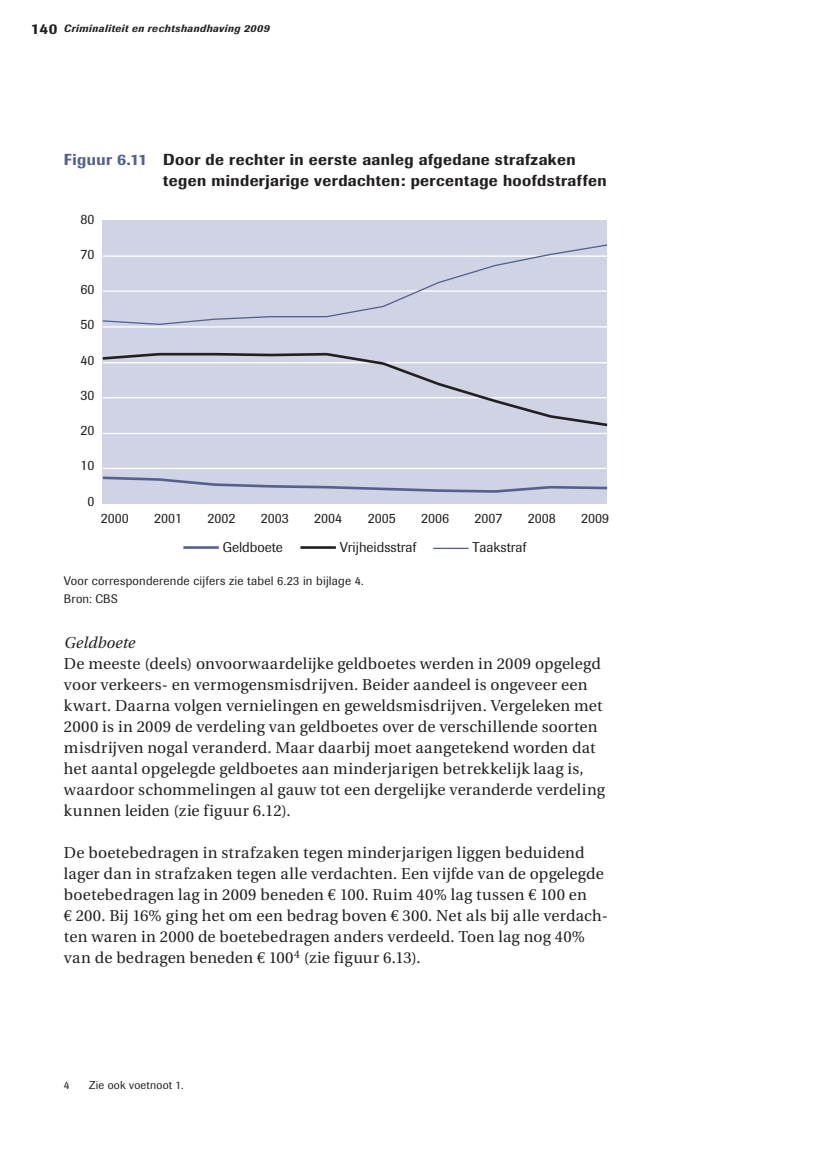
<style>
.page{position:relative;width:823px;height:1170px;background:#fff}
.page>*{position:absolute;margin:0;border:0;box-sizing:border-box;transform-origin:0 0}
.t1{font:15.75px/21px "Utopia";letter-spacing:.01em;color:#231f20}
.t2{font:500 15.75px/21px "Imago";letter-spacing:.03em;color:#231f20}
.t3{font:italic 15.75px "Utopia";letter-spacing:.01em;color:#231f20}
.t4{font:14px "Supersonic TBSK";color:#231f20}
.t5{font:12.25px/17.5px "Supersonic BSK";letter-spacing:.015em;color:#231f20}
.t6{font:11.38px "Supersonic BSK";letter-spacing:.02em;color:#231f20}
.t7{font:italic 500 10.5px "Imago";letter-spacing:.045em;color:#231f20}
.s1{font-style:normal;font-size:14.88px}
.s2{color:#536192}
.s3{font-family:"Euro Serif"}
</style>
<div class="page">
<div style="left:103px;top:220px;width:504px;height:284px;background:#d0d3e4"></div>
<hr style="left:103px;top:468px;width:504px;height:1px;background:#fff">
<hr style="left:103px;top:433px;width:504px;height:1px;background:#fff">
<hr style="left:103px;top:326px;width:504px;height:1px;background:#fff">
<svg style="left:102px;top:475px;width:506px;height:19px"></svg>
<svg style="left:102px;top:351px;width:506px;height:77px"></svg>
<svg style="left:102px;top:243px;width:506px;height:83px"></svg>
<hr style="left:183px;top:546px;width:36px;height:3px;background:#536192">
<hr style="left:300px;top:546px;width:36px;height:3px;background:#231f20">
<hr style="left:433px;top:548px;width:35px;height:1px;background:#536192">
<p class="t7" style="left:31px;top:22px;width:240px"><span class="s1">140</span> Criminaliteit en rechtshandhaving 2009</p>
<p class="t2" style="left:163px;top:148px;width:444px;text-indent:-99px"><span class="s2">Figuur 6.11</span> Door de rechter in eerste aanleg afgedane strafzaken tegen minderjarige verdachten: percentage hoofdstraffen</p>
<p class="t4" style="left:80px;top:211px;width:15px">80</p>
<p class="t4" style="left:80px;top:246px;width:15px">70</p>
<p class="t4" style="left:80px;top:281px;width:15px">60</p>
<p class="t4" style="left:80px;top:316px;width:15px">50</p>
<p class="t4" style="left:80px;top:352px;width:15px">40</p>
<p class="t4" style="left:80px;top:387px;width:15px">30</p>
<p class="t4" style="left:80px;top:422px;width:15px">20</p>
<p class="t4" style="left:80px;top:457px;width:15px">10</p>
<p class="t4" style="left:87px;top:492px;width:8px">0</p>
<p class="t4" style="left:101px;top:510px;width:29px">2000</p>
<p class="t4" style="left:154px;top:510px;width:30px">2001</p>
<p class="t4" style="left:207px;top:510px;width:29px">2002</p>
<p class="t4" style="left:261px;top:510px;width:29px">2003</p>
<p class="t4" style="left:314px;top:510px;width:29px">2004</p>
<p class="t4" style="left:367px;top:510px;width:29px">2005</p>
<p class="t4" style="left:421px;top:510px;width:29px">2006</p>
<p class="t4" style="left:474px;top:510px;width:29px">2007</p>
<p class="t4" style="left:527px;top:510px;width:29px">2008</p>
<p class="t4" style="left:581px;top:510px;width:29px">2009</p>
<p class="t4" style="left:223px;top:539px;width:62px">Geldboete</p>
<p class="t4" style="left:340px;top:539px;width:78px">Vrijheidsstraf</p>
<p class="t4" style="left:472px;top:539px;width:55px">Taakstraf</p>
<p class="t5" style="left:64px;top:572px;width:301px">Voor corresponderende cijfers zie tabel 6.23 in bijlage 4.<br>Bron: CBS</p>
<p class="t3" style="left:64px;top:633px;width:72px">Geldboete</p>
<p class="t1" style="left:64px;top:653px;width:542px">De meeste (deels) onvoorwaardelijke geldboetes werden in 2009 opgelegd voor verkeers- en vermogensmisdrijven. Beider aandeel is ongeveer een kwart. Daarna volgen vernielingen en geweldsmisdrijven. Vergeleken met 2000 is in 2009 de verdeling van geldboetes over de verschillende soorten misdrijven nogal veranderd. Maar daarbij moet aangetekend worden dat het aantal opgelegde geldboetes aan minderjarigen betrekkelijk laag is, waardoor schommelingen al gauw tot een dergelijke veranderde verdeling kunnen leiden (zie figuur 6.12).</p>
<p class="t1" style="left:64px;top:842px;width:545px">De boetebedragen in strafzaken tegen minderjarigen liggen beduidend lager dan in strafzaken tegen alle verdachten. Een vijfde van de opgelegde boetebedragen lag in 2009 beneden <span class="s3">€</span> 100. Ruim 40% lag tussen <span class="s3">€</span> 100 en<br><span class="s3">€</span> 200. Bij 16% ging het om een bedrag boven <span class="s3">€</span> 300. Net als bij alle verdach&shy;ten waren in 2000 de boetebedragen anders verdeeld. Toen lag nog 40% van de bedragen beneden <span class="s3">€</span> 100<sup>4</sup> (zie figuur 6.13).</p>
<p class="t6" style="left:64px;top:1078px;width:7px">4</p>
<p class="t6" style="left:89px;top:1078px;width:96px">Zie ook voetnoot 1.</p>
</div>
